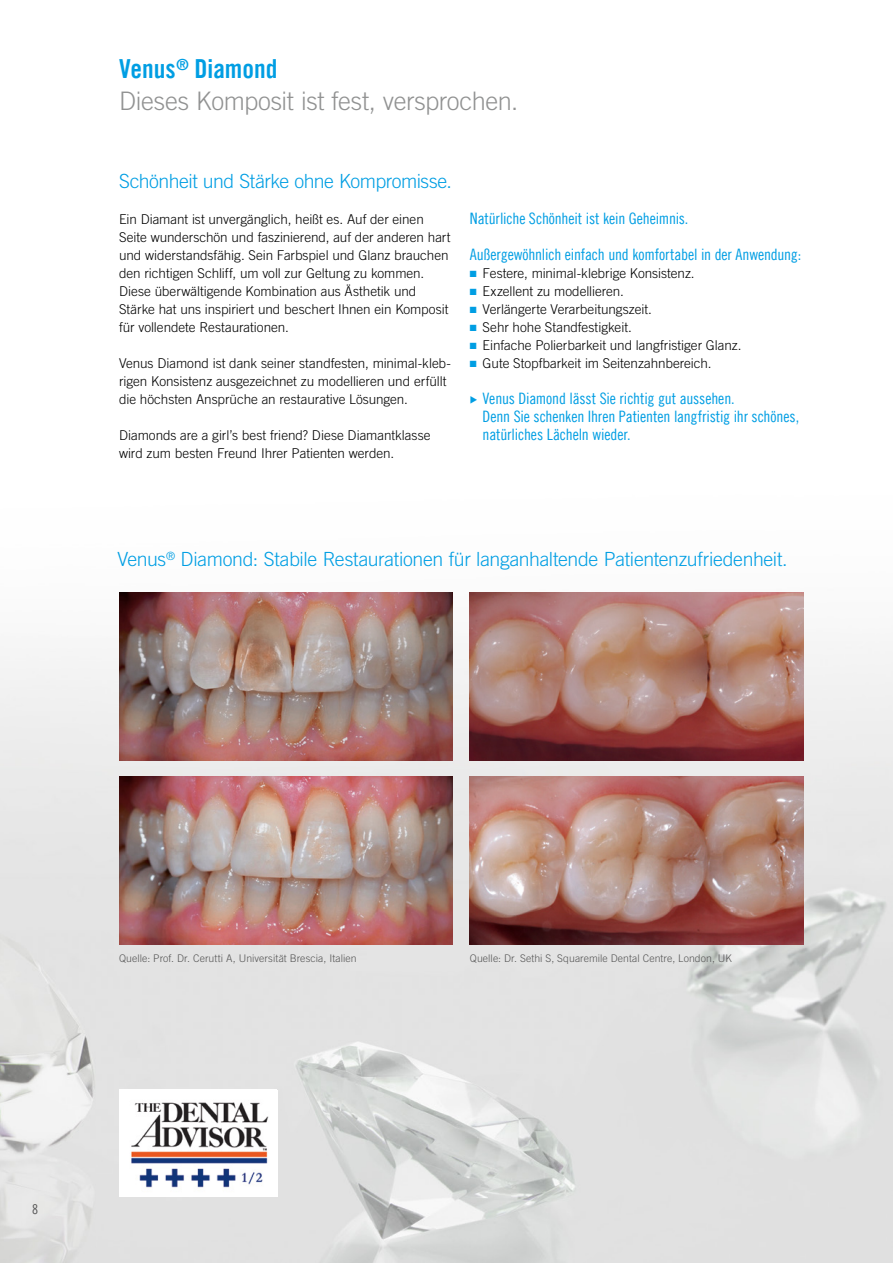
<style>
.page{position:relative;width:893px;height:1263px;background:#fff}
.page>*{position:absolute;margin:0;border:0;box-sizing:border-box;transform-origin:0 0}
.t1{font:26.25px "Trade Gothic LT Com Bd Cn 20";color:#009ee3}
.t2{font:300 25.5px "Trade Gothic LT Com";letter-spacing:-.015em;color:#919292}
.t3{font:300 19.5px "Trade Gothic LT Com";letter-spacing:-.02em;color:#009ee3}
.t4{font:15.75px/18px "Trade Gothic LT Com Cn 18";letter-spacing:-.01em;color:#009ee3}
.t5{font:300 13.5px/18px "Trade Gothic LT Com";letter-spacing:-.005em;color:#000}
.t6{font:13.5px "Trade Gothic LT Com Cn 18";color:#565656}
.t7{font:300 10.5px "Trade Gothic LT Com";letter-spacing:.005em;color:#565656}
.s1{color:#009ee3}
</style>
<div class="page">
<img style="left:0;top:592px;width:893px;height:671px">
<img style="left:119px;top:593px;width:334px;height:167px">
<img style="left:470px;top:776px;width:334px;height:168px">
<img style="left:470px;top:593px;width:334px;height:167px">
<img style="left:119px;top:776px;width:334px;height:168px">
<img style="left:119px;top:1090px;width:157px;height:106px">
<h1 class="t1" style="left:119px;top:53px;width:160px">Venus<sup>®</sup> Diamond</h1>
<h2 class="t2" style="left:119px;top:86px;width:401px">Dieses Komposit ist fest, versprochen.</h2>
<h3 class="t3" style="left:119px;top:170px;width:334px">Schönheit und Stärke ohne Kompromisse.</h3>
<p class="t5" style="left:119px;top:210px;width:333px">Ein Diamant ist unvergänglich, heißt es. Auf der einen Seite wunderschön und faszinierend, auf der anderen hart und widerstandsfähig. Sein Farbspiel und Glanz brauchen den richtigen Schliff, um voll zur Geltung zu kommen.<br>Diese überwältigende Kombination aus Ästhetik und Stärke hat uns inspiriert und beschert Ihnen ein Komposit für vollendete Restaurationen.</p>
<p class="t5" style="left:119px;top:354px;width:333px">Venus Diamond ist dank seiner standfesten, minimal-kleb&shy;rigen Konsistenz ausgezeichnet zu modellieren und erfüllt die höchsten Ansprüche an restaurative Lösungen.</p>
<p class="t5" style="left:119px;top:426px;width:313px">Diamonds are a girl’s best friend? Diese Diamantklasse wird zum besten Freund Ihrer Patienten werden.</p>
<p class="t4" style="left:470px;top:209px;width:220px">Natürliche Schönheit ist kein Geheimnis.</p>
<p class="t4" style="left:470px;top:245px;width:333px">Außergewöhnlich einfach und komfortabel in der Anwendung:</p>
<p class="t5" style="left:470px;top:264px;width:226px"><span class="s1">■</span> Festere, minimal-klebrige Konsistenz.</p>
<p class="t5" style="left:470px;top:282px;width:156px"><span class="s1">■</span> Exzellent zu modellieren.</p>
<p class="t5" style="left:470px;top:300px;width:184px"><span class="s1">■</span> Verlängerte Verarbeitungszeit.</p>
<p class="t5" style="left:470px;top:318px;width:163px"><span class="s1">■</span> Sehr hohe Standfestigkeit.</p>
<p class="t5" style="left:470px;top:336px;width:273px"><span class="s1">■</span> Einfache Polierbarkeit und langfristiger Glanz.</p>
<p class="t5" style="left:470px;top:354px;width:243px"><span class="s1">■</span> Gute Stopfbarkeit im Seitenzahnbereich.</p>
<p class="t4" style="left:483px;top:389px;width:318px">Venus Diamond lässt Sie richtig gut aussehen.<br>Denn Sie schenken Ihren Patienten langfristig ihr schönes, natürliches Lächeln wieder.</p>
<h3 class="t3" style="left:117px;top:548px;width:672px">Venus<sup>®</sup> Diamond: Stabile Restaurationen für langanhaltende Patientenzufriedenheit.</h3>
<p class="t7" style="left:119px;top:952px;width:239px">Quelle: Prof. Dr. Cerutti A, Universität Brescia, Italien</p>
<p class="t7" style="left:470px;top:952px;width:263px">Quelle: Dr. Sethi S, Squaremile Dental Centre, London, UK</p>
<p class="t6" style="left:32px;top:1201px;width:7px">8</p>
</div>
